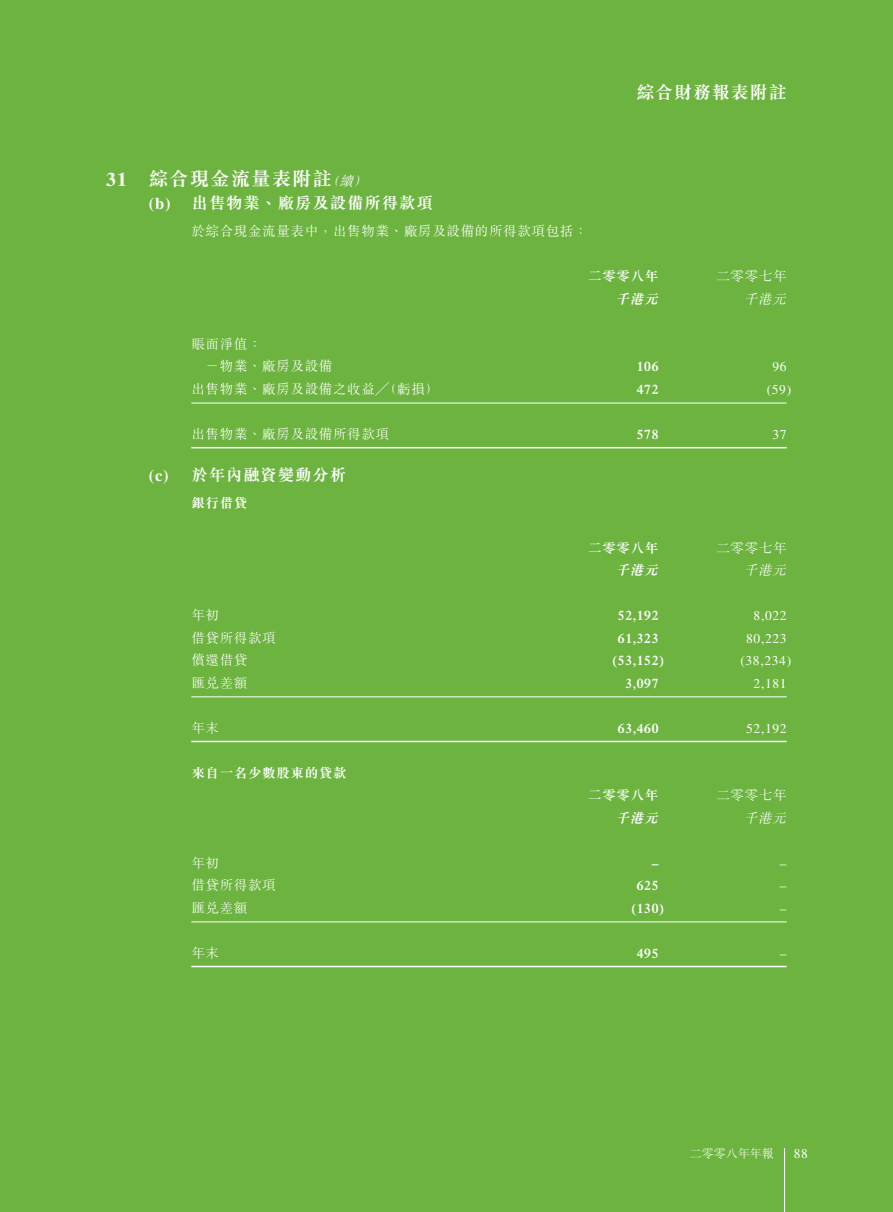
<style>
.page{position:relative;width:893px;height:1212px;background:#6cb43f}
.page>*{position:absolute;margin:0;border:0;box-sizing:border-box;transform-origin:0 0}
.t1{font:700 19.5px "M Sung HK";letter-spacing:.05em;color:#fff}
.t2{font:700 18px "M Sung HK";letter-spacing:.05em;color:#fff}
.t3{font:700 16.5px "M Sung HK";letter-spacing:.05em;color:#fff}
.t4{font:300 13.5px/22.5px "M Sung HK";letter-spacing:.05em;color:#fff}
.t5{font:600 13.5px "Times LT Std";letter-spacing:.05em;color:#fff}
.t6{font:13.5px "Times LT Std";letter-spacing:.05em;color:#fff}
.t7{font:700 13.5px "M Sung HK";letter-spacing:.05em;color:#fff}
.t8{font:italic 700 13.5px "M Sung HK";color:#fff}
.t9{font:italic 300 13.5px "M Sung HK";color:#fff}
.t10{font:300 12px "M Sung HK";color:#fff}
.s1{font-family:"Times LT Std"}
.s2{font-weight:300;font-style:italic;font-size:13.5px}
</style>
<div class="page">
<hr style="left:784px;top:1148px;width:1px;height:64px;background:#fff">
<hr style="left:191px;top:403px;width:596px;height:1px;background:#fff">
<hr style="left:191px;top:447px;width:596px;height:1px;background:#fff">
<hr style="left:191px;top:696px;width:596px;height:1px;background:#fff">
<hr style="left:191px;top:741px;width:596px;height:1px;background:#fff">
<hr style="left:191px;top:921px;width:596px;height:1px;background:#fff">
<hr style="left:191px;top:966px;width:596px;height:1px;background:#fff">
<p class="t1" style="left:106px;top:165px;width:267px"><span class="s1">31</span> 綜合現金流量表附註<span class="s2">（續）</span></p>
<p class="t3" style="left:149px;top:192px;width:286px"><span class="s1">(b)</span> 出售物業、廠房及設備所得款項</p>
<p class="t4" style="left:191px;top:219px;width:398px">於綜合現金流量表中，出售物業、廠房及設備的所得款項包括：</p>
<p class="t2" style="left:636px;top:80px;width:152px">綜合財務報表附註</p>
<p class="t4" style="left:206px;top:332px;width:128px;text-indent:-14px">賬面淨值：<br>－物業、廠房及設備</p>
<p class="t7" style="left:588px;top:267px;width:72px">二零零八年</p>
<p class="t4" style="left:716px;top:264px;width:72px">二零零七年</p>
<p class="t8" style="left:616px;top:289px;width:47px">千港元</p>
<p class="t9" style="left:744px;top:289px;width:47px">千港元</p>
<p class="t5" style="left:637px;top:359px;width:23px">106</p>
<p class="t6" style="left:772px;top:359px;width:16px">96</p>
<p class="t4" style="left:191px;top:377px;width:249px">出售物業、廠房及設備之收益╱（虧損）</p>
<p class="t5" style="left:637px;top:381px;width:23px">472</p>
<p class="t6" style="left:767px;top:382px;width:26px">(59)</p>
<p class="t4" style="left:191px;top:422px;width:199px">出售物業、廠房及設備所得款項</p>
<p class="t5" style="left:637px;top:426px;width:23px">578</p>
<p class="t6" style="left:772px;top:427px;width:16px">37</p>
<p class="t3" style="left:149px;top:463px;width:199px"><span class="s1">(c)</span> 於年內融資變動分析</p>
<p class="t7" style="left:191px;top:493px;width:58px">銀行借貸</p>
<p class="t7" style="left:588px;top:538px;width:72px">二零零八年</p>
<p class="t4" style="left:716px;top:536px;width:72px">二零零七年</p>
<p class="t8" style="left:616px;top:561px;width:47px">千港元</p>
<p class="t9" style="left:744px;top:560px;width:47px">千港元</p>
<p class="t4" style="left:191px;top:603px;width:29px">年初</p>
<p class="t5" style="left:618px;top:607px;width:42px">52,192</p>
<p class="t6" style="left:754px;top:608px;width:35px">8,022</p>
<p class="t4" style="left:191px;top:626px;width:86px">借貸所得款項</p>
<p class="t5" style="left:618px;top:630px;width:42px">61,323</p>
<p class="t6" style="left:746px;top:630px;width:42px">80,223</p>
<p class="t4" style="left:191px;top:648px;width:58px">償還借貸</p>
<p class="t5" style="left:613px;top:652px;width:52px">(53,152)</p>
<p class="t6" style="left:740px;top:653px;width:52px">(38,234)</p>
<p class="t4" style="left:191px;top:671px;width:58px">匯兌差額</p>
<p class="t5" style="left:625px;top:675px;width:35px">3,097</p>
<p class="t6" style="left:754px;top:675px;width:35px">2,181</p>
<p class="t4" style="left:191px;top:716px;width:29px">年末</p>
<p class="t5" style="left:618px;top:720px;width:42px">63,460</p>
<p class="t6" style="left:746px;top:720px;width:42px">52,192</p>
<p class="t7" style="left:191px;top:763px;width:157px">來自一名少數股東的貸款</p>
<p class="t7" style="left:588px;top:786px;width:72px">二零零八年</p>
<p class="t4" style="left:716px;top:783px;width:72px">二零零七年</p>
<p class="t8" style="left:616px;top:808px;width:47px">千港元</p>
<p class="t9" style="left:744px;top:808px;width:47px">千港元</p>
<p class="t4" style="left:191px;top:851px;width:29px">年初</p>
<p class="t5" style="left:652px;top:855px;width:8px">–</p>
<p class="t6" style="left:780px;top:855px;width:8px">–</p>
<p class="t4" style="left:191px;top:873px;width:86px">借貸所得款項</p>
<p class="t5" style="left:637px;top:877px;width:23px">625</p>
<p class="t6" style="left:780px;top:878px;width:8px">–</p>
<p class="t4" style="left:191px;top:896px;width:58px">匯兌差額</p>
<p class="t5" style="left:632px;top:900px;width:33px">(130)</p>
<p class="t6" style="left:780px;top:900px;width:8px">–</p>
<p class="t4" style="left:191px;top:941px;width:29px">年末</p>
<p class="t5" style="left:637px;top:945px;width:23px">495</p>
<p class="t6" style="left:780px;top:945px;width:8px">–</p>
<p class="t10" style="left:690px;top:1145px;width:86px">二零零八年年報</p>
<p class="t6" style="left:794px;top:1146px;width:16px">88</p>
</div>
